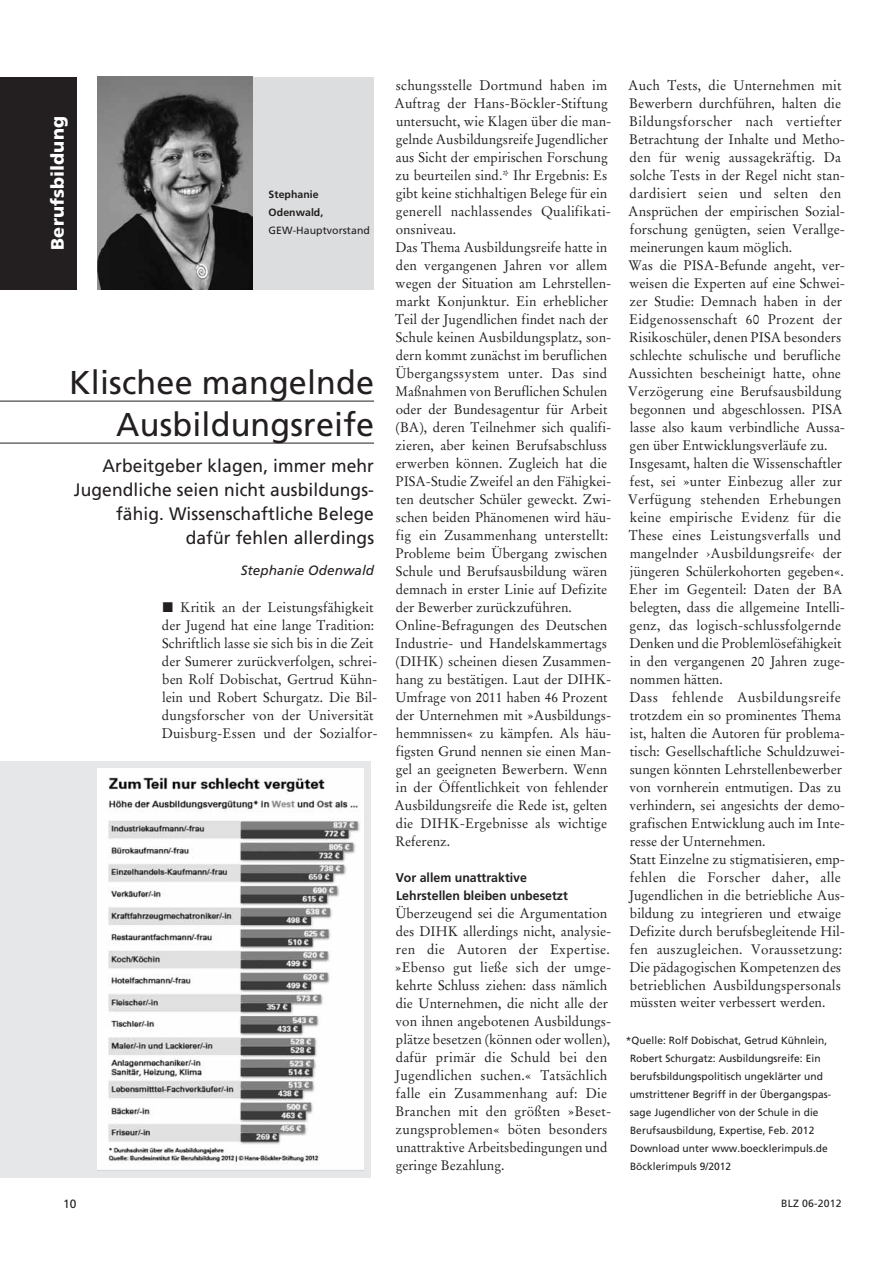
<style>
.page{position:relative;width:893px;height:1263px;background:#fff}
.page>*{position:absolute;margin:0;border:0;box-sizing:border-box;transform-origin:0 0}
.t1{font:33px/42px "Frutiger";letter-spacing:.005em;color:#231f20;text-align:right}
.t2{font:18px/24px "Frutiger";letter-spacing:.005em;color:#231f20;text-align:right}
.t3{font:900 18px "Frutiger";letter-spacing:.005em;color:#fff}
.t4{font:13.8px/18px "Stempel Garamond";color:#231f20}
.t5{font:italic 13.5px "Frutiger";letter-spacing:.005em;color:#231f20}
.t6{font:700 12.75px/18px "Frutiger";color:#231f20}
.t7{font:12px "Frutiger";color:#231f20}
.t8{font:10.5px/18px "Frutiger";letter-spacing:.005em;color:#231f20}
.t9{font:700 10.5px/18px "Frutiger";letter-spacing:.005em;color:#231f20}
.s1{font-family:"European Pi Three";font-size:14.25px}
</style>
<div class="page">
<div style="left:0;top:77px;width:77px;height:212px;background:#231f20"></div>
<div style="left:0;top:761px;width:371px;height:417px;background:#e6e7e8"></div>
<div style="left:98px;top:77px;width:276px;height:212px;background:#dcddde"></div>
<hr style="left:0;top:401px;width:374px;height:1px;background:#231f20">
<hr style="left:0;top:443px;width:374px;height:1px;background:#231f20">
<img style="left:98px;top:77px;width:154px;height:212px">
<img style="left:98px;top:768px;width:265px;height:403px">
<h2 class="t3" style="left:50px;top:250px;width:135px;rotate:-90deg">Berufsbildung</h2>
<p class="t9" style="left:269px;top:186px;width:56px">Stephanie<br>Odenwald,</p>
<p class="t8" style="left:269px;top:222px;width:103px">GEW-Hauptvorstand</p>
<h1 class="t1" style="left:69px;top:364px;width:306px">Klischee mangelnde<br>Ausbildungsreife</h1>
<h2 class="t2" style="left:74px;top:456px;width:302px">Arbeitgeber klagen, immer mehr<br>Jugendliche seien nicht ausbildungs&shy;fähig. Wissenschaftliche Belege dafür fehlen allerdings</h2>
<p class="t5" style="left:241px;top:565px;width:135px">Stephanie Odenwald</p>
<p class="t4" style="left:162px;top:599px;width:217px"><span class="s1">-</span> Kritik an der Leistungsfähigkeit der Jugend hat eine lange Tradition:<br>Schriftlich lasse sie sich bis in die Zeit der Sumerer zurückverfolgen, schrei&shy;ben Rolf Dobischat, Gertrud Kühn&shy;lein und Robert Schurgatz. Die Bil&shy;dungsforscher von der Universität Duisburg-Essen und der Sozialfor-</p>
<p class="t4" style="left:394px;top:78px;width:218px">schungsstelle Dortmund haben im Auftrag der Hans-Böckler-Stiftung untersucht, wie Klagen über die man&shy;gelnde Ausbildungsreife Jugendlicher aus Sicht der empirischen Forschung zu beurteilen sind.* Ihr Ergebnis: Es gibt keine stichhaltigen Belege für ein generell nachlassendes Qualifikati&shy;onsniveau.<br>Das Thema Ausbildungsreife hatte in den vergangenen Jahren vor allem wegen der Situation am Lehrstellen&shy;markt Konjunktur. Ein erheblicher Teil der Jugendlichen findet nach der Schule keinen Ausbildungsplatz, son&shy;dern kommt zunächst im beruflichen Übergangssystem unter. Das sind Maßnahmen von Beruflichen Schulen oder der Bundesagentur für Arbeit (BA), deren Teilnehmer sich qualifi&shy;zieren, aber keinen Berufsabschluss erwerben können. Zugleich hat die PISA-Studie Zweifel an den Fähigkei&shy;ten deutscher Schüler geweckt. Zwi&shy;schen beiden Phänomenen wird häu&shy;fig ein Zusammenhang unterstellt:<br>Probleme beim Übergang zwischen Schule und Berufsausbildung wären demnach in erster Linie auf Defizite der Bewerber zurückzuführen.<br>Online-Befragungen des Deutschen Industrie- und Handelskammertags (DIHK) scheinen diesen Zusammen&shy;hang zu bestätigen. Laut der DIHK-Umfrage von 2011 haben 46 Prozent der Unternehmen mit »Ausbildungs&shy;hemmnissen« zu kämpfen. Als häu&shy;figsten Grund nennen sie einen Man&shy;gel an geeigneten Bewerbern. Wenn in der Öffentlichkeit von fehlender Ausbildungsreife die Rede ist, gelten die DIHK-Ergebnisse als wichtige Referenz.</p>
<p class="t6" style="left:396px;top:869px;width:174px">Vor allem unattraktive<br>Lehrstellen bleiben unbesetzt</p>
<p class="t4" style="left:395px;top:905px;width:218px">Überzeugend sei die Argumentation des DIHK allerdings nicht, analysie&shy;ren die Autoren der Expertise. »Ebenso gut ließe sich der umge&shy;kehrte Schluss ziehen: dass nämlich die Unternehmen, die nicht alle der von ihnen angebotenen Ausbildungs&shy;plätze besetzen (können oder wollen), dafür primär die Schuld bei den Jugendlichen suchen.« Tatsächlich falle ein Zusammenhang auf: Die Branchen mit den größten »Beset&shy;zungsproblemen« böten besonders unattraktive Arbeitsbedingungen und geringe Bezahlung.</p>
<p class="t4" style="left:628px;top:78px;width:218px">Auch Tests, die Unternehmen mit Bewerbern durchführen, halten die Bildungsforscher nach vertiefter Betrachtung der Inhalte und Metho&shy;den für wenig aussagekräftig. Da solche Tests in der Regel nicht stan&shy;dardisiert seien und selten den Ansprüchen der empirischen Sozial&shy;forschung genügten, seien Verallge&shy;meinerungen kaum möglich.<br>Was die PISA-Be funde angeht, ver&shy;weisen die Experten auf eine Schwei&shy;zer Studie: Demnach haben in der Eidgenossenschaft 60 Prozent der Risikoschüler, denen PISA besonders schlechte schulische und berufliche Aussichten be scheinigt hatte, ohne Verzögerung eine Berufsausbildung be gonnen und abgeschlossen. PISA lasse also kaum verbind liche Aussa&shy;gen über Entwicklungsverläufe zu.<br>Insgesamt, halten die Wissenschaftler fest, sei »unter Einbezug aller zur Verfügung stehenden Erhebungen keine empirische Evidenz für die These eines Leistungsverfalls und mangelnder ›Ausbildungsreife‹ der jüngeren Schülerkohorten gegeben«.<br>Eher im Gegenteil: Daten der BA belegten, dass die allgemeine Intelli&shy;genz, das logisch-schlussfolgernde Denken und die Problemlösefähigkeit in den vergangenen 20 Jahren zuge&shy;nommen hätten.<br>Dass fehlende Ausbildungsreife trotzdem ein so prominentes Thema ist, halten die Autoren für problema&shy;tisch: Gesellschaftliche Schuldzuwei&shy;sungen könnten Lehrstellenbewerber von vornherein entmutigen. Das zu verhindern, sei angesichts der demo&shy;grafischen Entwicklung auch im Inte&shy;resse der Unternehmen.<br>Statt Einzelne zu stigmatisieren, emp&shy;fehlen die Forscher daher, alle Jugendlichen in die betriebliche Aus&shy;bildung zu integrieren und etwaige Defizite durch berufsbegleitende Hil&shy;fen auszugleichen. Voraussetzung:<br>Die pädagogischen Kompetenzen des betrieblichen Ausbildungspersonals müssten weiter verbessert werden.</p>
<p class="t8" style="left:630px;top:1032px;width:203px;text-indent:-4px">*Quelle: Rolf Dobischat, Getrud Kühnlein, Robert Schurgatz: Ausbildungsreife: Ein berufsbildungspolitisch ungeklärter und umstrittener Begriff in der Übergangspas&shy;sage Jugendlicher von der Schule in die Berufsausbildung, Expertise, Feb. 2012<br>Download unter www.boecklerimpuls.de Böcklerimpuls 9/2012</p>
<p class="t7" style="left:63px;top:1199px;width:15px">10</p>
<p class="t8" style="left:781px;top:1195px;width:62px">BLZ 06-2012</p>
</div>
